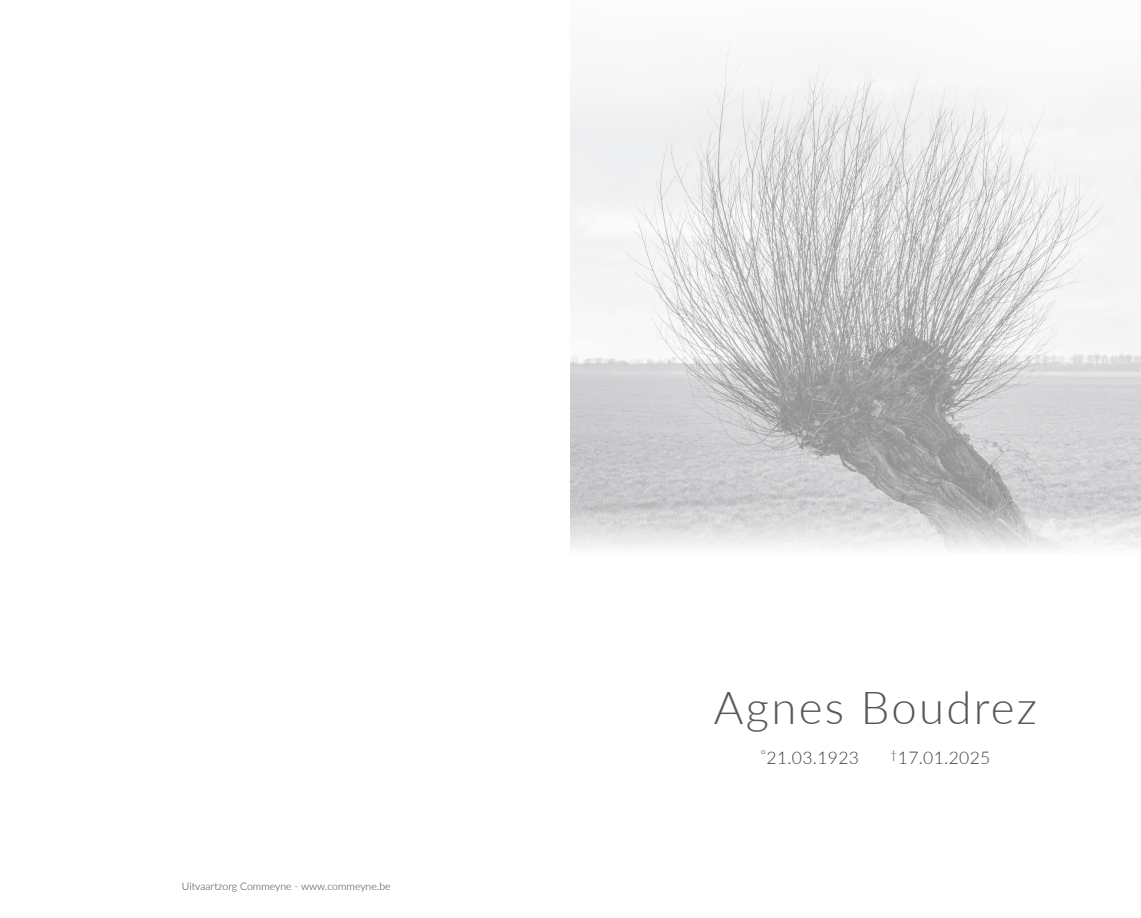
<style>
.page{position:relative;width:1141px;height:918px;background:#fff}
.page>*{position:absolute;margin:0;border:0;box-sizing:border-box;transform-origin:0 0}
.Naam{font:300 45.5px "Lato";letter-spacing:.05em;color:#57585a}
.Naam-2{font:300 17.5px "Lato";letter-spacing:.02em;color:#3e3e3f}
.t1{font:300 10.5px "Lato";color:#3e3e3f}
</style>
<div class="page">
<img style="left:570px;top:37px;width:571px;height:514px">
<p class="t1" style="left:182px;top:879px;width:210px">Uitvaartzorg Commeyne - www.commeyne.be</p>
<p class="Naam" style="left:714px;top:676px;width:325px">Agnes Boudrez</p>
<p class="Naam-2" style="left:761px;top:745px;width:100px"><sup>°</sup>21.03.1923</p>
<p class="Naam-2" style="left:890px;top:745px;width:102px"><sup>†</sup>17.01.2025</p>
</div>
